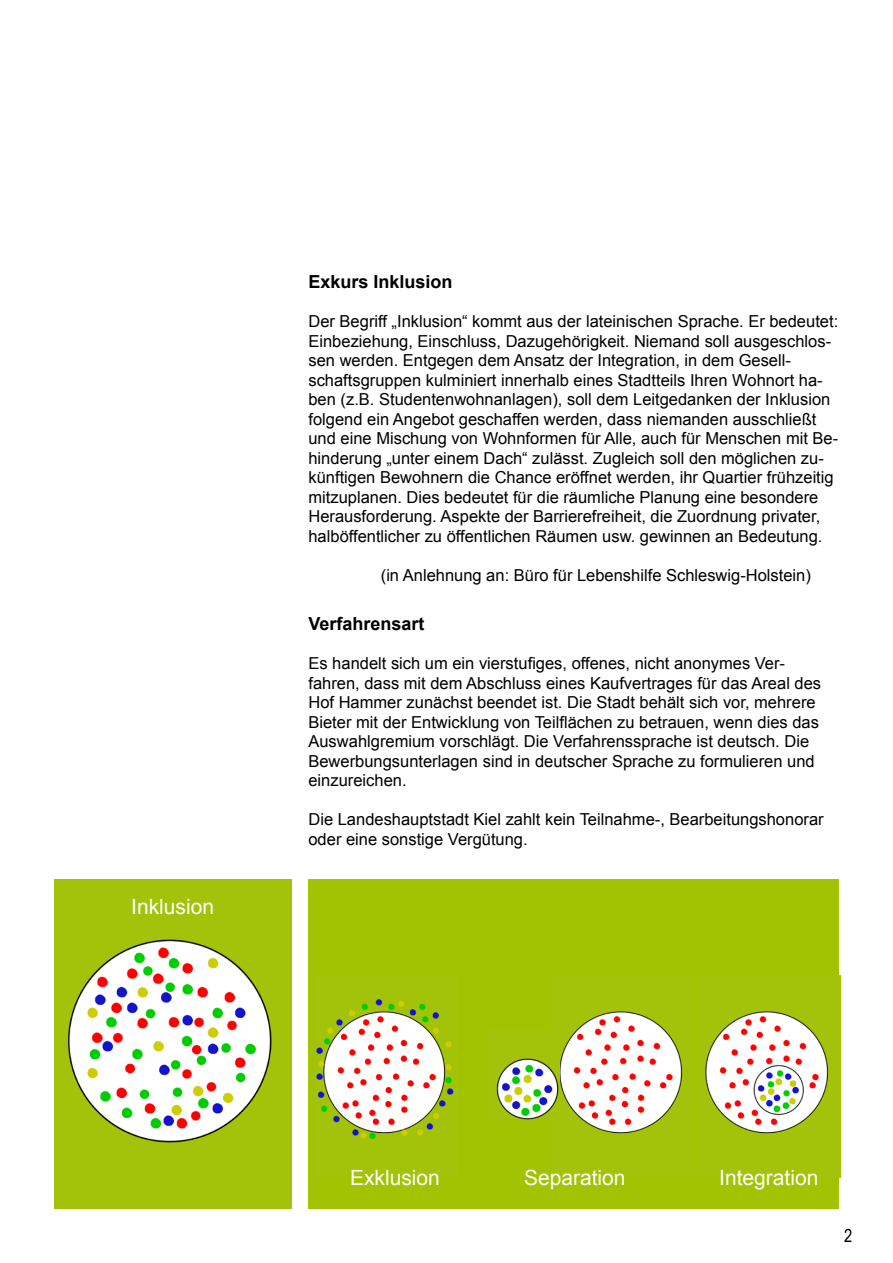
<style>
.page{position:relative;width:893px;height:1263px;background:#fff}
.page>*{position:absolute;margin:0;border:0;box-sizing:border-box;transform-origin:0 0}
.t1{font:21px "Arial";color:#fff}
.t2{font:700 18px "Arial";color:#000}
.t3{font:18px "Arial Narrow";color:#000}
.t4{font:16.5px/19.5px "Arial";color:#000}
</style>
<div class="page">
<div style="left:308px;top:879px;width:531px;height:330px;background:#a2c301"></div>
<img style="left:560px;top:1011px;width:123px;height:123px">
<img style="left:705px;top:976px;width:135px;height:202px">
<img style="left:316px;top:998px;width:138px;height:141px">
<img style="left:55px;top:879px;width:236px;height:330px">
<img style="left:496px;top:1058px;width:63px;height:62px">
<p class="t1" style="left:131px;top:892px;width:84px">Inklusion</p>
<p class="t2" style="left:308px;top:270px;width:146px">Exkurs Inklusion</p>
<p class="t4" style="left:308px;top:312px;width:531px">Der Begriff „Inklusion“ kommt aus der lateinischen Sprache. Er bedeutet:<br>Einbeziehung, Einschluss, Dazugehörigkeit. Niemand soll ausgeschlos&shy;sen werden. Entgegen dem Ansatz der Integration, in dem Gesell&shy;schaftsgruppen kulminiert innerhalb eines Stadtteils Ihren Wohnort ha&shy;ben (z.B. Studentenwohnanlagen), soll dem Leitgedanken der Inklusion folgend ein Angebot geschaffen werden, dass niemanden ausschließt und eine Mischung von Wohnformen für Alle, auch für Menschen mit Be&shy;hinderung „unter einem Dach“ zulässt. Zugleich soll den möglichen zu&shy;künftigen Bewohnern die Chance eröffnet werden, ihr Quartier frühzeitig mitzuplanen. Dies bedeutet für die räumliche Planung eine besondere Herausforderung. Aspekte der Barrierefreiheit, die Zuordnung privater, halböffentlicher zu öffentlichen Räumen usw. gewinnen an Bedeutung.</p>
<p class="t4" style="left:381px;top:565px;width:432px">(in Anlehnung an: Büro für Lebenshilfe Schleswig-Holstein)</p>
<p class="t2" style="left:308px;top:612px;width:118px">Verfahrensart</p>
<p class="t4" style="left:308px;top:654px;width:514px">Es handelt sich um ein vierstufiges, offenes, nicht anonymes Ver&shy;fahren, dass mit dem Abschluss eines Kaufvertrages für das Areal des Hof Hammer zunächst beendet ist. Die Stadt behält sich vor, mehrere Bieter mit der Entwicklung von Teilflächen zu betrauen, wenn dies das Auswahlgremium vorschlägt. Die Verfahrenssprache ist deutsch. Die Bewerbungsunterlagen sind in deutscher Sprache zu formulieren und einzureichen.</p>
<p class="t4" style="left:308px;top:810px;width:517px">Die Landeshauptstadt Kiel zahlt kein Teilnahme-, Bearbeitungshonorar oder eine sonstige Vergütung.</p>
<p class="t1" style="left:350px;top:1164px;width:91px">Exklusion</p>
<p class="t1" style="left:524px;top:1164px;width:103px">Separation</p>
<p class="t1" style="left:719px;top:1164px;width:101px">Integration</p>
<p class="t3" style="left:844px;top:1222px;width:10px">2</p>
</div>
